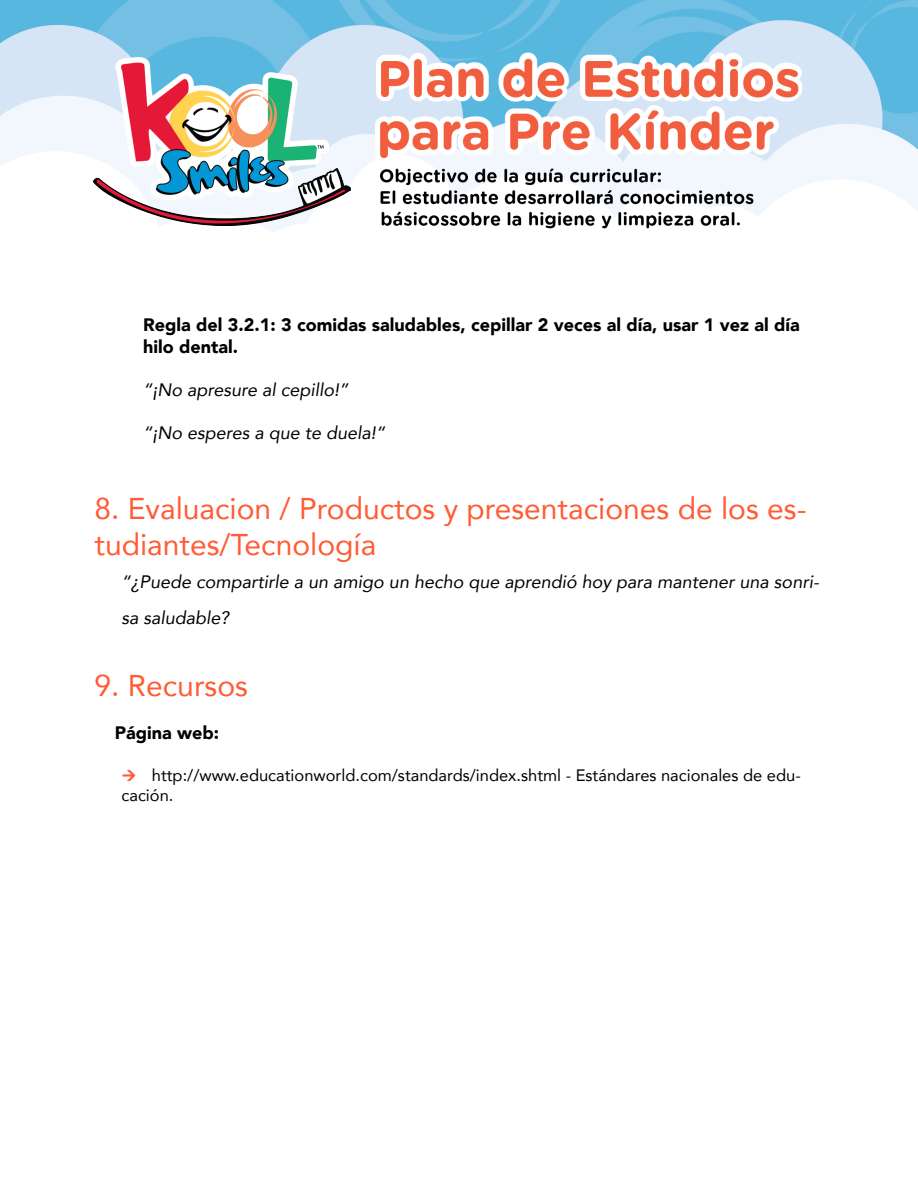
<style>
.page{position:relative;width:918px;height:1188px;background:#fff}
.page>*{position:absolute;margin:0;border:0;box-sizing:border-box;transform-origin:0 0}
.t1{font:30px/36px "Avenir";color:#ff5b35}
.t2{font:italic 18px/36px "Avenir";color:#000}
.t3{font:900 18px/21.6px "Avenir";color:#000}
.t4{font:16.5px/19.8px "Avenir";color:#000}
</style>
<div class="page">
<img style="left:0;top:0;width:918px;height:232px">
<img style="left:93px;top:57px;width:258px;height:169px">
<p class="t3" style="left:143px;top:314px;width:658px">Regla del 3.2.1: 3 comidas saludables, cepillar 2 veces al día, usar 1 vez al día hilo dental.</p>
<p class="t2" style="left:143px;top:372px;width:207px">“¡No apresure al cepillo!”</p>
<p class="t2" style="left:143px;top:415px;width:244px">“¡No esperes a que te duela!“</p>
<h1 class="t1" style="left:94px;top:489px;width:714px">8. Evaluacion / Productos y presentaciones de los es&shy;tudiantes/Tecnología</h1>
<p class="t2" style="left:122px;top:564px;width:699px">“¿Puede compartirle a un amigo un hecho que aprendió hoy para mantener una sonri&shy;sa saludable?</p>
<h1 class="t1" style="left:94px;top:667px;width:155px">9. Recursos</h1>
<p class="t3" style="left:115px;top:722px;width:106px">Página web:</p>
<p class="t4" style="left:122px;top:765px;width:681px;text-indent:30px">http://www.educationworld.com/standards/index.shtml - Estándares nacionales de edu&shy;cación.</p>
</div>
